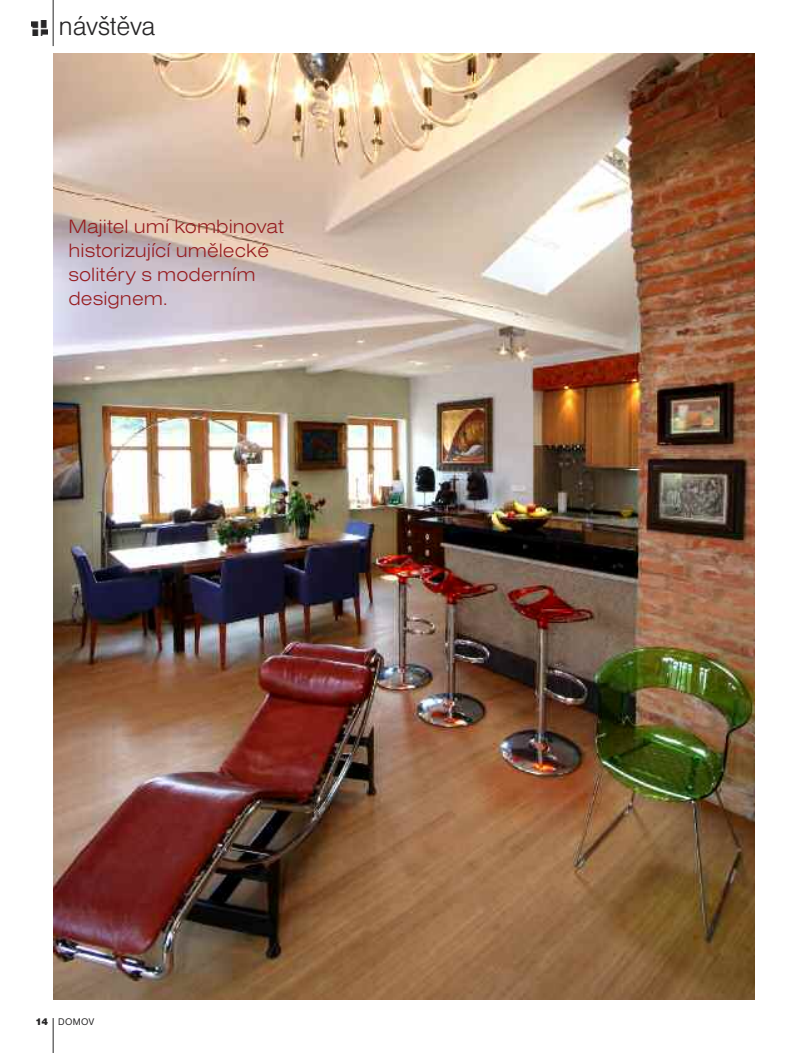
<style>
.page{position:relative;width:808px;height:1053px;background:#fff}
.page>*{position:absolute;margin:0;border:0;box-sizing:border-box;transform-origin:0 0}
.t1{font:300 27.5px "Nimbus Sans DCE";letter-spacing:-.015em;color:#272627}
.t2{font:300 expanded 20px/24px "Nimbus Sans DCE";color:#961c20}
.t3{font:10px "Nimbus Sans DCE";letter-spacing:.03em;color:#272627}
.s1{font-weight:900}
</style>
<div class="page">
<img style="left:32px;top:20px;width:15px;height:16px">
<hr style="left:53px;top:0;width:1px;height:46px;background:#272627">
<hr style="left:53px;top:1017px;width:1px;height:35px;background:#272627">
<img style="left:53px;top:53px;width:702px;height:946px">
<h1 class="t1" style="left:59px;top:9px;width:98px">návštěva</h1>
<p class="t2" style="left:69px;top:214px;width:217px">Majitel umí kombinovat historizující umělecké solitéry s moderním designem.</p>
<p class="t3" style="left:35px;top:1015px;width:60px"><span class="s1">14</span> DOMOV</p>
</div>
